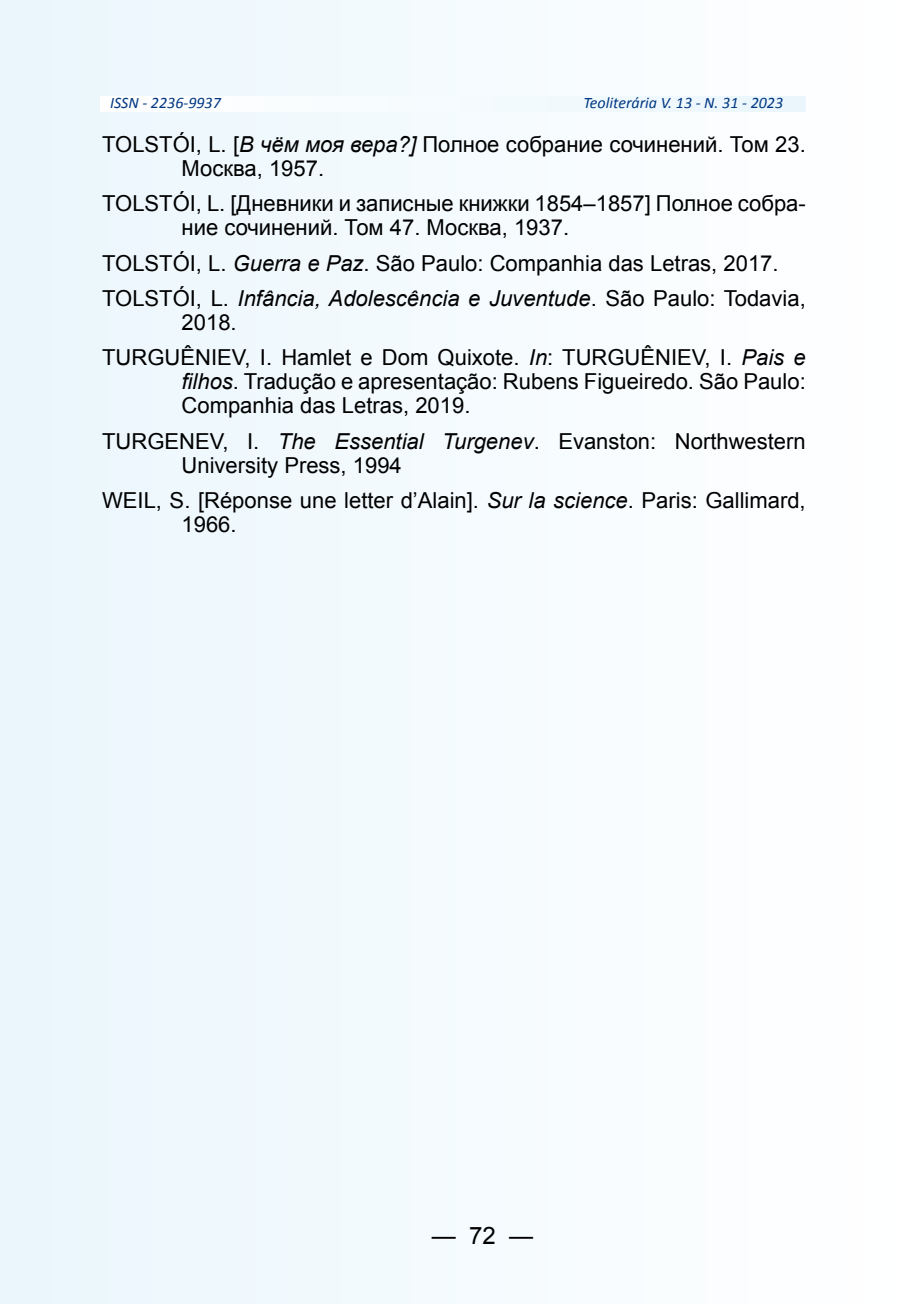
<style>
.page{position:relative;width:908px;height:1304px;background:#fff}
.page>*{position:absolute;margin:0;border:0;box-sizing:border-box;transform-origin:0 0}
.t1{font:24px "Arial";color:#000}
.t2{font:22px/24px "Arial";color:#000}
.t3{font:italic 16px "Calibri";color:#003882}
.s1{font-style:italic}
</style>
<div class="page">
<div style="left:0;top:0;width:907px;height:1304px;background:#f4fbfe"></div>
<p class="t3" style="left:110px;top:92px;width:112px">ISSN - 2236-9937</p>
<p class="t3" style="left:583px;top:92px;width:201px">Teoliterária V. 13 - N. 31 - 2023</p>
<p class="t2" style="left:181px;top:133px;width:625px;text-indent:-79px">TOLSTÓI, L. [<span class="s1">В чём моя вера?]</span> Полное собрание сочинений. Том 23.<br>Москва, 1957.</p>
<p class="t2" style="left:181px;top:192px;width:625px;text-indent:-79px">TOLSTÓI, L. [Дневники и записные книжки 1854–1857] Полное собра&shy;ние сочинений. Том 47. Москва, 1937.</p>
<p class="t2" style="left:102px;top:246px;width:704px;line-height:35.4px">TOLSTÓI, L. <span class="s1">Guerra e Paz</span>. São Paulo: Companhia das Letras, 2017.<br>TOLSTÓI, L. <span class="s1">Infância, Adolescência e Juventude</span>. São Paulo: Todavia,</p>
<p class="t2" style="left:102px;top:305px;width:704px;line-height:35.4px;text-indent:79px">2018.<br>TURGUÊNIEV, I. Hamlet e Dom Quixote. <span class="s1">In</span>: TURGUÊNIEV, I. <span class="s1">Pais e</span></p>
<p class="t2" style="left:181px;top:370px;width:625px"><span class="s1">filhos</span>. Tradução e apresentação: Rubens Figueiredo. São Paulo:<br>Companhia das Letras, 2019.</p>
<p class="t2" style="left:181px;top:429px;width:625px;text-indent:-79px">TURGENEV, I. <span class="s1">The Essential Turgenev</span>. Evanston: Northwestern<br>University Press, 1994</p>
<p class="t2" style="left:181px;top:489px;width:625px;text-indent:-79px">WEIL, S. [Réponse une letter d’Alain]. <span class="s1">Sur la science</span>. Paris: Gallimard,<br>1966.</p>
<p class="t1" style="left:431px;top:1219px;width:103px">— 72 —</p>
</div>
